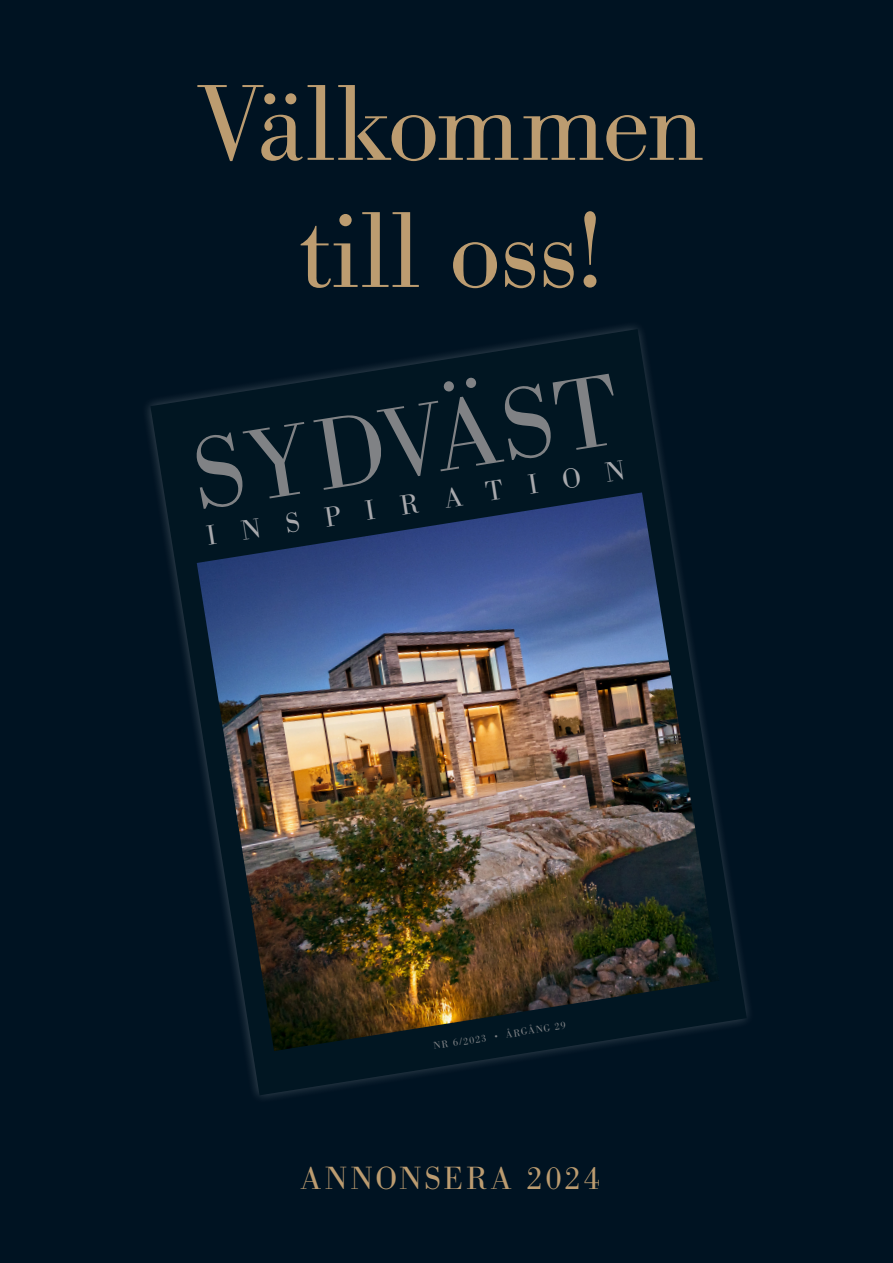
<style>
.page{position:relative;width:893px;height:1263px;background:#001322}
.page>*{position:absolute;margin:0;border:0;box-sizing:border-box;transform-origin:0 0}
.t1{font:300 105.9px "Bodoni BE";letter-spacing:-.03em;color:#bc9c70}
.t2{font:300 105.9px "Bodoni BE";letter-spacing:-.01em;color:#bc9c70}
.t3{font:300 99.45px "Bodoni BE";color:#808285}
.t4{font:300 31.5px "Bodoni BE";letter-spacing:.09em;color:#bc9c70}
.t5{font:300 27.3px "Bodoni BE";color:#a8a9ad}
.t6{font:300 9.9px "Bodoni BE";color:#808285}
</style>
<div class="page">
<svg style="left:150px;top:329px;width:597px;height:766px"></svg>
<img style="left:197px;top:492px;width:522px;height:559px">
<p class="t1" style="left:197px;top:64px;width:509px">Välkommen</p>
<p class="t2" style="left:300px;top:191px;width:304px">till oss!</p>
<p class="t3" style="left:184px;top:421px;width:432px;rotate:-9deg">SYDVÄST</p>
<p class="t5" style="left:204px;top:521px;width:424px;rotate:-9deg">INSPIRATION</p>
<p class="t6" style="left:433px;top:1040px;width:135px;rotate:-9deg">NR 6/2023 • ÅRGÅNG 29</p>
<p class="t4" style="left:301px;top:1160px;width:301px">ANNONSERA 2024</p>
</div>
